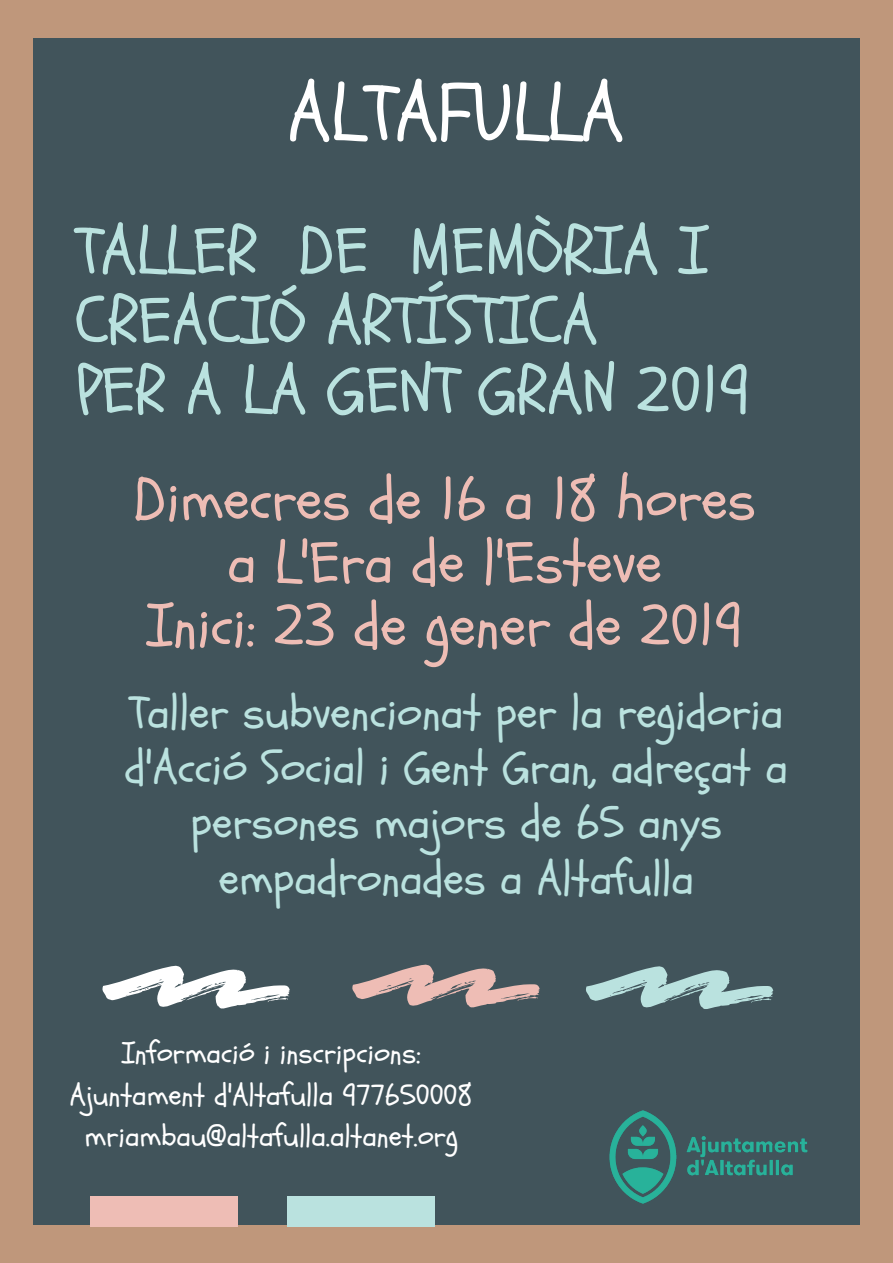
<style>
.page{position:relative;width:893px;height:1263px;background:#bf977b}
.page>*{position:absolute;margin:0;border:0;box-sizing:border-box;transform-origin:0 0}
.t1{font:79.43px "Schoolbell";color:#fff}
.t2{font:66.22px/69.8px "Schoolbell";color:#bae2df}
.t3{font:59.62px/63px "Schoolbell";color:#eebdb5;text-align:center}
.t4{font:46.35px/55.1px "Schoolbell";color:#bae2df;text-align:center}
.t5{font:29.78px/41.6px "Schoolbell";color:#fff;text-align:center}
</style>
<div class="page">
<div style="left:34px;top:38px;width:826px;height:1187px;background:#41545b"></div>
<div style="left:90px;top:1196px;width:148px;height:31px;background:#eebdb5"></div>
<div style="left:287px;top:1196px;width:148px;height:30px;background:#bae2df"></div>
<img style="left:609px;top:1110px;width:199px;height:94px">
<svg style="left:102px;top:966px;width:188px;height:42px"></svg>
<svg style="left:352px;top:965px;width:188px;height:42px"></svg>
<svg style="left:586px;top:966px;width:187px;height:43px"></svg>
<h1 class="t1" style="left:288px;top:61px;width:337px">ALTAFULLA</h1>
<h2 class="t2" style="left:75px;top:217px;width:676px">TALLER DE MEMÒRIA I<br>CREACIÓ ARTÍSTICA<br>PER A LA GENT GRAN 2019</h2>
<p class="t3" style="left:133px;top:469px;width:624px">Dimecres de 16 a 18 hores a L'Era de l'Esteve<br>Inici: 23 de gener de 2019</p>
<p class="t4" style="left:125px;top:686px;width:665px">Taller subvencionat per la regidoria d'Acció Social i Gent Gran, adreçat a persones majors de 65 anys empadronades a Altafulla</p>
<p class="t5" style="left:70px;top:1033px;width:404px">Informació i inscripcions:<br>Ajuntament d'Altafulla 977650008 mriambau@altafulla.altanet.org</p>
</div>
